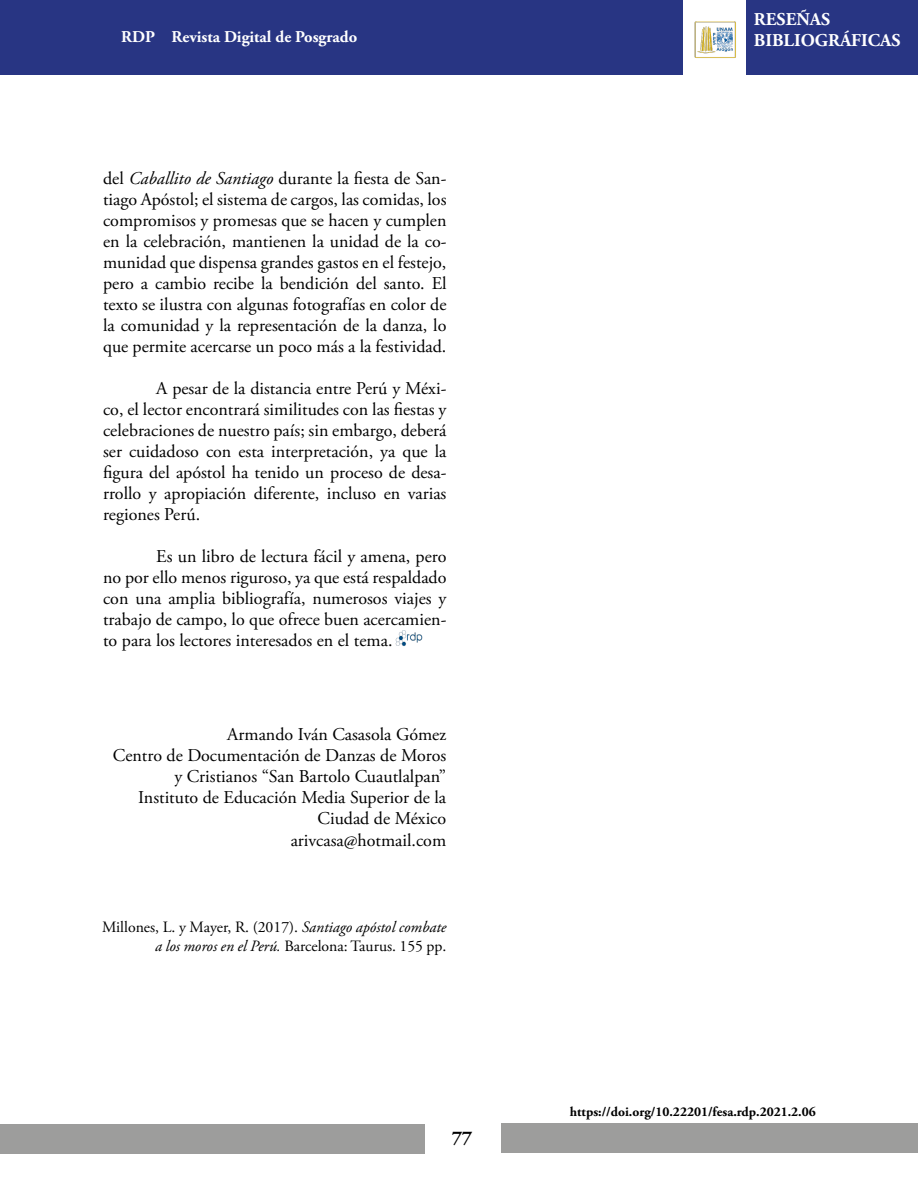
<style>
.page{position:relative;width:918px;height:1188px;background:#fff}
.page>*{position:absolute;margin:0;border:0;box-sizing:border-box;transform-origin:0 0}
.t1{font:700 19.5px "Adobe Garamond Pro";color:#000}
.t2{font:18px/21px "Adobe Garamond Pro";color:#000;text-align:justify}
.t3{font:700 18px/21.6px "Adobe Garamond Pro";color:#fff}
.t4{font:700 16.5px "Adobe Garamond Pro";color:#fff}
.t5{font:15.75px/19px "Adobe Garamond Pro";color:#000;text-align:right}
.t6{font:700 13.5px "Adobe Garamond Pro";color:#000}
.s1{font-style:italic}
</style>
<div class="page">
<div style="left:0;top:0;width:682px;height:74px;background:#283583"></div>
<div style="left:746px;top:0;width:172px;height:74px;background:#283583"></div>
<img style="left:694px;top:21px;width:42px;height:37px">
<div style="left:502px;top:1123px;width:416px;height:30px;background:#9d9d9c"></div>
<div style="left:0;top:1124px;width:425px;height:30px;background:#9d9d9c"></div>
<img style="left:395px;top:630px;width:28px;height:16px">
<p class="t4" style="left:121px;top:27px;width:238px">RDP Revista Digital de Posgrado</p>
<p class="t2" style="left:103px;top:169px;width:345px">del <span class="s1">Caballito de Santiago</span> durante la fiesta de San&shy;tiago Apóstol; el sistema de cargos, las comidas, los compromisos y promesas que se hacen y cumplen en la celebración, mantienen la unidad de la co&shy;munidad que dispensa grandes gastos en el festejo, pero a cambio recibe la bendición del santo. El texto se ilustra con algunas fotografías en color de la comunidad y la representación de la danza, lo que permite acercarse un poco más a la festividad.</p>
<p class="t2" style="left:103px;top:379px;width:345px;text-indent:53px">A pesar de la distancia entre Perú y Méxi&shy;co, el lector encontrará similitudes con las fiestas y celebraciones de nuestro país; sin embargo, deberá ser cuidadoso con esta interpretación, ya que la figura del apóstol ha tenido un proceso de desa&shy;rrollo y apropiación diferente, incluso en varias regiones Perú.</p>
<p class="t2" style="left:103px;top:547px;width:345px;text-indent:53px">Es un libro de lectura fácil y amena, pero no por ello menos riguroso, ya que está respaldado con una amplia bibliografía, numerosos viajes y trabajo de campo, lo que ofrece buen acercamien&shy;to para los lectores interesados en el tema.</p>
<p class="t2" style="left:113px;top:724px;width:335px;text-align:right">Armando Iván Casasola Gómez<br>Centro de Documentación de Danzas de Moros y Cristianos “San Bartolo Cuautlalpan”<br>Instituto de Educación Media Superior de la<br>Ciudad de México<br>arivcasa@hotmail.com</p>
<p class="t5" style="left:102px;top:918px;width:346px">Millones, L. y Mayer, R. (2017). <span class="s1">Santiago apóstol combate a los moros en el Perú.</span> Barcelona: Taurus. 155 pp.</p>
<p class="t1" style="left:452px;top:1126px;width:22px">77</p>
<p class="t3" style="left:754px;top:8px;width:148px">RESEÑAS<br>BIBLIOGRÁFICAS</p>
<p class="t6" style="left:570px;top:1104px;width:247px">https://doi.org/10.22201/fesa.rdp.2021.2.06</p>
</div>
